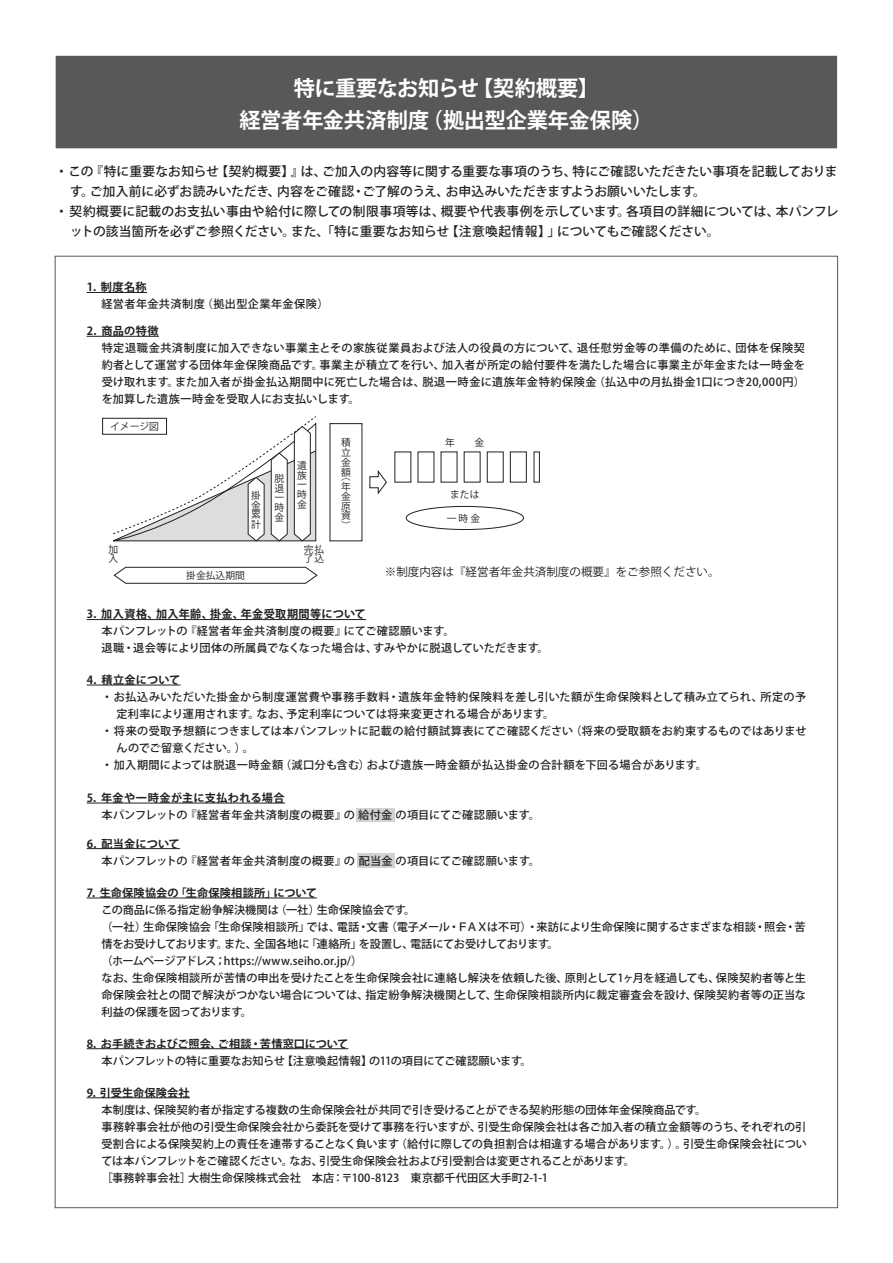
<style>
.page{position:relative;width:893px;height:1263px;background:#fff}
.page>*{position:absolute;margin:0;border:0;box-sizing:border-box;transform-origin:0 0}
.t1{font:700 21.3px/32px "Koz Go Pr 6 N";letter-spacing:-.015em;color:#fff;text-align:center}
.t2{font:500 12.75px "Koz Go Pr 6 N";letter-spacing:.005em;color:#231f20}
.t3{font:11.55px "Koz Go Pr 6 N";color:#231f20}
.t4{font:500 11.1px/17px "Koz Go Pr 6 N";letter-spacing:.01em;color:#231f20}
.t5{font:700 11.1px "Koz Go Pr 6 N";letter-spacing:.015em;color:#231f20}
.t6{font:500 11.1px "Koz Go Pr 6 N";letter-spacing:.035em;color:#231f20}
.t7{font:500 11.1px "Koz Go Pr 6 N";letter-spacing:.03em;color:#231f20}
.t8{font:500 11.1px "Koz Go Pr 6 N";letter-spacing:-.015em;color:#231f20}
.t9{font:700 11.1px "Koz Go Pr 6 N";letter-spacing:-.005em;color:#231f20}
.t10{font:9.75px/9.8px "Koz Go Pr 6 N";color:#231f20;text-align:justify}
</style>
<div class="page">
<div style="left:55px;top:55px;width:783px;height:94px;background:#57585a"></div>
<div style="left:55px;top:55px;width:783px;height:94px;border:1px solid #fff"></div>
<hr style="left:87px;top:292px;width:60px;height:1px;background:#231f20">
<hr style="left:87px;top:336px;width:72px;height:1px;background:#231f20">
<hr style="left:87px;top:619px;width:279px;height:1px;background:#231f20">
<hr style="left:87px;top:898px;width:230px;height:1px;background:#231f20">
<hr style="left:87px;top:1048px;width:261px;height:1px;background:#231f20">
<hr style="left:87px;top:1097px;width:103px;height:1px;background:#231f20">
<div style="left:356px;top:808px;width:39px;height:14px;background:#d1d2d4"></div>
<hr style="left:87px;top:803px;width:198px;height:1px;background:#231f20">
<div style="left:357px;top:854px;width:38px;height:14px;background:#d1d2d4"></div>
<hr style="left:87px;top:848px;width:93px;height:1px;background:#231f20">
<hr style="left:87px;top:685px;width:94px;height:1px;background:#231f20">
<svg style="left:112px;top:416px;width:205px;height:126px"></svg>
<svg style="left:113px;top:566px;width:205px;height:18px"></svg>
<svg style="left:369px;top:451px;width:171px;height:44px"></svg>
<div style="left:406px;top:506px;width:118px;height:24px;border:1px solid #231f20;border-radius:50%"></div>
<div style="left:102px;top:418px;width:65px;height:17px;border:1px solid #231f20"></div>
<h1 class="t1" style="left:239px;top:72px;width:415px">特に重要なお知らせ【契約概要】<br>経営者年金共済制度（拠出型企業年金保険）</h1>
<p class="t2" style="left:55px;top:164px;width:784px">・この『特に重要なお知らせ【契約概要】』は、ご加入の内容等に関する重要な事項のうち、特にご確認いただきたい事項を記載しておりま</p>
<p class="t2" style="left:70px;top:184px;width:637px">す。ご加入前に必ずお読みいただき、内容をご確認・ご了解のうえ、お申込みいただきますようお願いいたします。</p>
<p class="t2" style="left:55px;top:204px;width:785px">・契約概要に記載のお支払い事由や給付に際しての制限事項等は、概要や代表事例を示しています。各項目の詳細については、本パンフレ</p>
<p class="t2" style="left:70px;top:224px;width:651px">ットの該当箇所を必ずご参照ください。また、「特に重要なお知らせ【注意喚起情報】」についてもご確認ください。</p>
<p class="t5" style="left:87px;top:281px;width:62px">1．制度名称</p>
<p class="t6" style="left:102px;top:298px;width:228px">経営者年金共済制度（拠出型企業年金保険）</p>
<p class="t5" style="left:87px;top:325px;width:73px">2．商品の特徴</p>
<p class="t4" style="left:102px;top:339px;width:705px;text-align:justify">特定退職金共済制度に加入できない事業主とその家族従業員および法人の役員の方について、退任慰労金等の準備のために、団体を保険契約者として運営する団体年金保険商品です。事業主が積立てを行い、加入者が所定の給付要件を満たした場合に事業主が年金または一時金を受け取れます。また加入者が掛金払込期間中に死亡した場合は、脱退一時金に遺族年金特約保険金（払込中の月払掛金1口につき20,000円）を加算した遺族一時金を受取人にお支払いします。</p>
<p class="t10" style="left:110px;top:422px;width:50px">イメージ図</p>
<p class="t10" style="left:251px;top:491px;width:11px">掛金累計</p>
<p class="t10" style="left:274px;top:474px;width:11px">脱退一時金</p>
<p class="t10" style="left:297px;top:461px;width:11px">遺族一時金</p>
<p class="t10" style="left:108px;top:544px;width:11px">加入</p>
<p class="t10" style="left:304px;top:544px;width:22px">完払了込</p>
<p class="t10" style="left:186px;top:571px;width:60px">掛金払込期間</p>
<p class="t10" style="left:341px;top:438px;width:11px">積立金額</p>
<p class="t10" style="left:341px;top:472px;width:11px">（年金原資）</p>
<p class="t10" style="left:445px;top:438px;width:41px">年　　金</p>
<p class="t10" style="left:450px;top:489px;width:31px">または</p>
<p class="t10" style="left:447px;top:514px;width:35px">一時金</p>
<p class="t3" style="left:385px;top:565px;width:336px">※制度内容は『経営者年金共済制度の概要』をご参照ください。</p>
<p class="t5" style="left:87px;top:608px;width:281px">3．加入資格、加入年齢、掛金、年金受取期間等について</p>
<p class="t4" style="left:102px;top:623px;width:449px">本パンフレットの『経営者年金共済制度の概要』にてご確認願います。<br>退職・退会等により団体の所属員でなくなった場合は、すみやかに脱退していただきます。</p>
<p class="t5" style="left:87px;top:673px;width:95px">4．積立金について</p>
<p class="t6" style="left:102px;top:691px;width:706px">・お払込みいただいた掛金から制度運営費や事務手数料・遺族年金特約保険料を差し引いた額が生命保険料として積み立てられ、所定の予</p>
<p class="t4" style="left:116px;top:706px;width:439px">定利率により運用されます。なお、予定利率については将来変更される場合があります。</p>
<p class="t4" style="left:102px;top:723px;width:706px">・将来の受取予想額につきましては本パンフレットに記載の給付額試算表にてご確認ください（将来の受取額をお約束するものではありませ</p>
<p class="t4" style="left:116px;top:740px;width:139px">んのでご留意ください。）。</p>
<p class="t7" style="left:102px;top:759px;width:607px">・加入期間によっては脱退一時金額（減口分も含む）および遺族一時金額が払込掛金の合計額を下回る場合があります。</p>
<p class="t5" style="left:87px;top:791px;width:200px">5．年金や一時金が主に支払われる場合</p>
<p class="t4" style="left:102px;top:807px;width:440px">本パンフレットの『経営者年金共済制度の概要』の 給付金 の項目にてご確認願います。</p>
<p class="t5" style="left:87px;top:837px;width:95px">6．配当金について</p>
<p class="t4" style="left:102px;top:852px;width:440px">本パンフレットの『経営者年金共済制度の概要』の配当金 の項目にてご確認願います。</p>
<p class="t5" style="left:87px;top:886px;width:232px">7．生命保険協会の「生命保険相談所」について</p>
<p class="t4" style="left:102px;top:901px;width:706px">この商品に係る指定紛争解決機関は（一社）生命保険協会です。<br>（一社）生命保険協会「生命保険相談所」では、電話・文書（電子メール・ＦＡＸは不可）・来訪により生命保険に関するさまざまな相談・照会・苦情をお受けしております。また、全国各地に「連絡所」を設置し、電話にてお受けしております。<br>（ホームページアドレス；https://www.seiho.or.jp/）<br>なお、生命保険相談所が苦情の申出を受けたことを生命保険会社に連絡し解決を依頼した後、原則として1ヶ月を経過しても、保険契約者等と生命保険会社との間で解決がつかない場合については、指定紛争解決機関として、生命保険相談所内に裁定審査会を設け、保険契約者等の正当な利益の保護を図っております。</p>
<p class="t9" style="left:87px;top:1037px;width:263px">8．お手続きおよびご照会、ご相談・苦情窓口について</p>
<p class="t8" style="left:102px;top:1054px;width:432px">本パンフレットの特に重要なお知らせ【注意喚起情報】の11の項目にてご確認願います。</p>
<p class="t5" style="left:87px;top:1086px;width:105px">9．引受生命保険会社</p>
<p class="t4" style="left:102px;top:1101px;width:707px">本制度は、保険契約者が指定する複数の生命保険会社が共同で引き受けることができる契約形態の団体年金保険商品です。<br>事務幹事会社が他の引受生命保険会社から委託を受けて事務を行いますが、引受生命保険会社は各ご加入者の積立金額等のうち、それぞれの引受割合による保険契約上の責任を連帯することなく負います（給付に際しての負担割合は相違する場合があります。）。引受生命保険会社については本パンフレットをご確認ください。なお、引受生命保険会社および引受割合は変更されることがあります。<br>［事務幹事会社］大樹生命保険株式会社　本店：〒100-8123　東京都千代田区大手町2-1-1</p>
</div>
